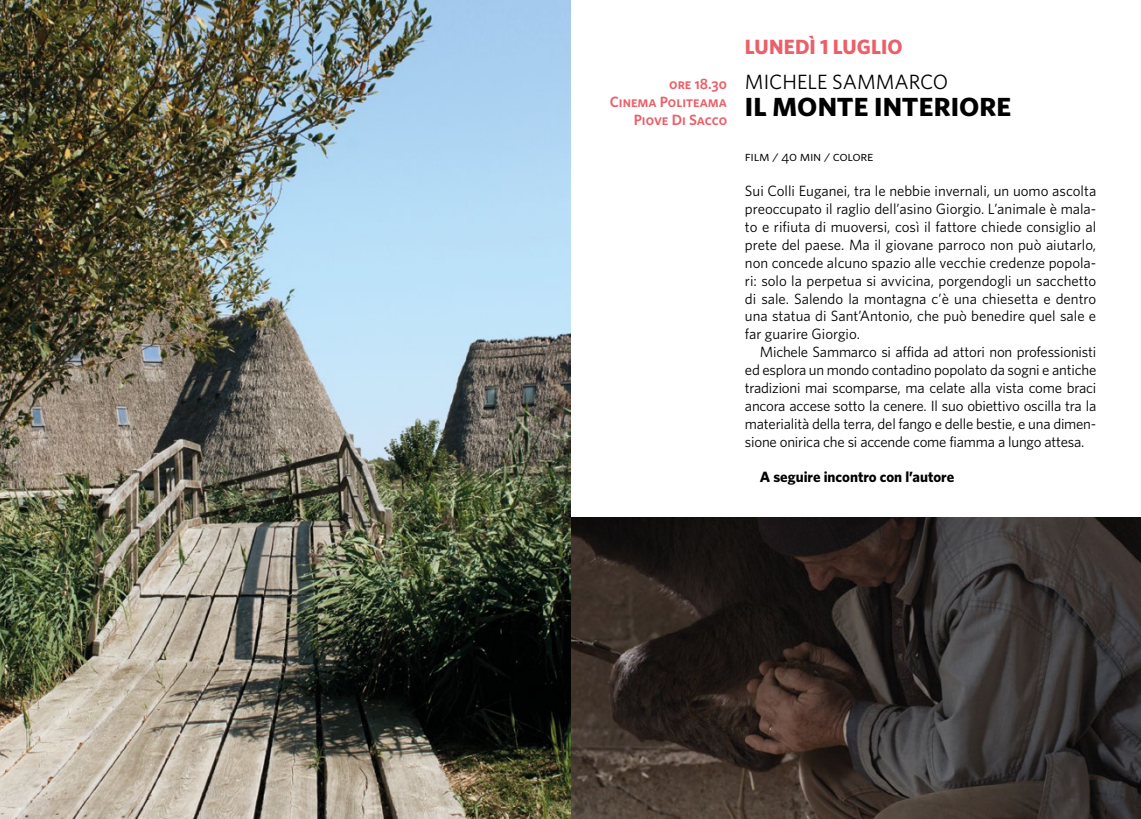
<style>
.page{position:relative;width:1141px;height:819px;background:#fff}
.page>*{position:absolute;margin:0;border:0;box-sizing:border-box;transform-origin:0 0}
.t1{font:26.25px "Whitney HTF Bold SC";color:#000;scale:1.05 1}
.t2{font:20.65px "Whitney HTF";color:#000}
.t3{font:700 20.65px "Whitney HTF";letter-spacing:.005em;color:#ec5f68}
.t4{font:14.88px/17.8px "Whitney HTF";letter-spacing:-.015em;color:#000;text-align:justify}
.t5{font:14.88px/17.8px "Whitney HTF Semi Bold SC";color:#ec5f68;text-align:right}
.t6{font:700 14.88px "Whitney HTF";color:#000}
.t7{font:14px "Whitney HTF Book SC";letter-spacing:-.02em;color:#000;scale:1.05 1}
</style>
<div class="page">
<img style="left:570px;top:518px;width:571px;height:301px">
<img style="left:0;top:0;width:570px;height:819px">
<p class="t5" style="left:610px;top:75px;width:119px">ore 18.30<br>Cinema Politeama<br>Piove Di Sacco</p>
<h2 class="t3" style="left:745px;top:34px;width:159px">LUNEDÌ 1 LUGLIO</h2>
<h2 class="t2" style="left:745px;top:70px;width:205px">MICHELE SAMMARCO</h2>
<h1 class="t1" style="left:745px;top:91px;width:255px">IL MONTE INTERIORE</h1>
<p class="t7" style="left:745px;top:148px;width:124px">film / 40 min / colore</p>
<p class="t4" style="left:745px;top:182px;width:353px">Sui Colli Euganei, tra le nebbie invernali, un uomo ascolta preoccupato il raglio dell’asino Giorgio. L’animale è mala&shy;to e rifiuta di muoversi, così il fattore chiede consiglio al prete del paese. Ma il giovane parroco non può aiutarlo, non concede alcuno spazio alle vecchie credenze popola&shy;ri: solo la perpetua si avvicina, porgendogli un sacchetto di sale. Salendo la montagna c’è una chiesetta e dentro una statua di Sant’Antonio, che può benedire quel sale e far guarire Giorgio.</p>
<p class="t4" style="left:745px;top:343px;width:353px;text-indent:15px">Michele Sammarco si affida ad attori non professionisti ed esplora un mondo contadino popolato da sogni e antiche tradizioni mai scomparse, ma celate alla vista come braci ancora accese sotto la cenere. Il suo obiettivo oscilla tra la materialità della terra, del fango e delle bestie, e una dimen&shy;sione onirica che si accende come fiamma a lungo attesa.</p>
<p class="t6" style="left:760px;top:468px;width:196px">A seguire incontro con l’autore</p>
</div>
